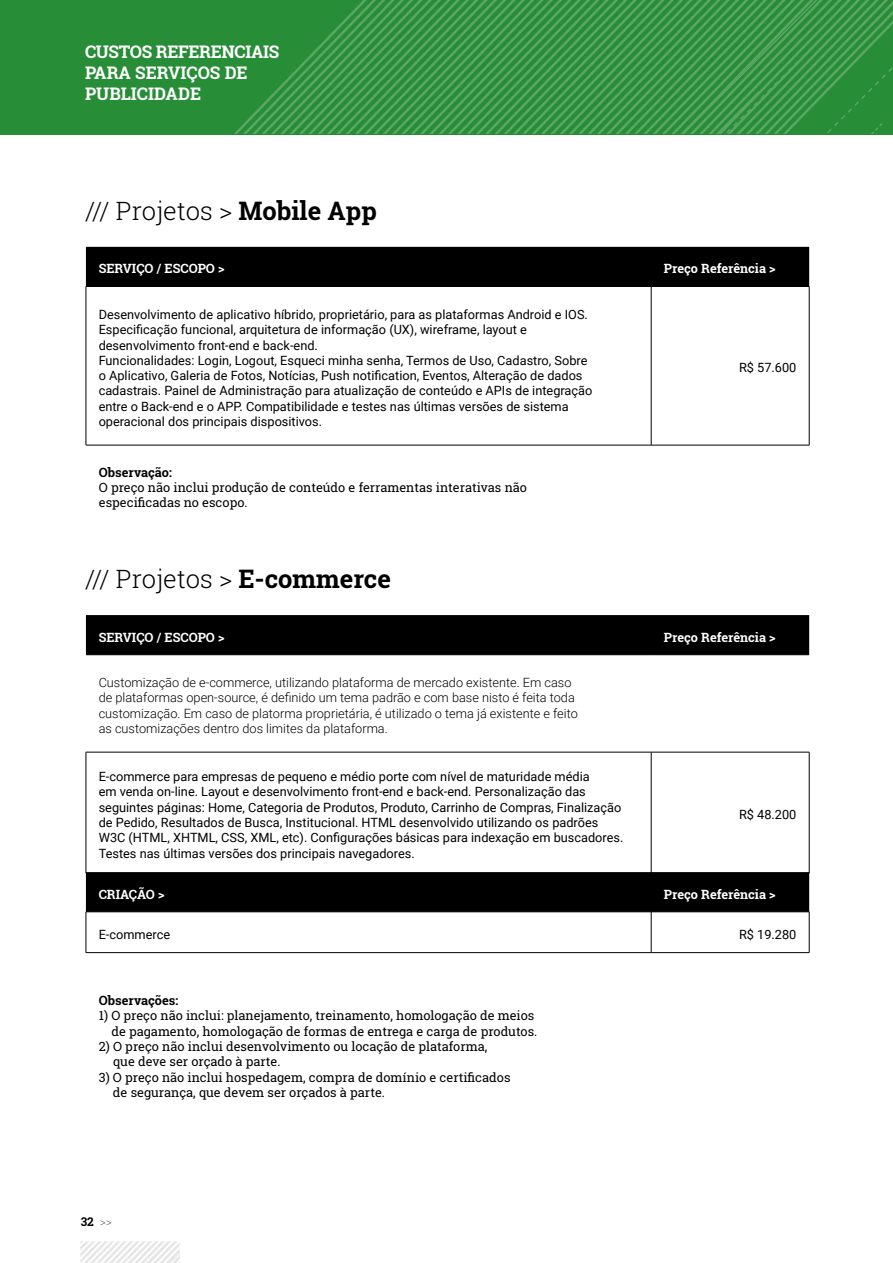
<style>
.page{position:relative;width:893px;height:1263px;background:#fff}
.page>*{position:absolute;margin:0;border:0;box-sizing:border-box;transform-origin:0 0}
.t1{font:300 25.5px "Roboto Slab";color:#000}
.t2{font:700 17.4px/20.9px "Roboto Slab";letter-spacing:-.02em;color:#fff}
.t3{font:12.75px/15.3px "Roboto";color:#000}
.t4{font:12.75px/15.3px "Roboto Slab";color:#000}
.t5{font:300 12.75px/15.3px "Roboto";color:#000}
.t6{font:700 12.75px "Roboto Slab";color:#fff}
.t7{font:700 12.75px "Roboto Slab";color:#000}
.t8{font:700 12px "Roboto Slab";color:#000}
.s1{font-weight:700}
.s2{font-weight:100}
</style>
<div class="page">
<div style="left:0;top:0;width:893px;height:135px;background:#278d37"></div>
<svg style="left:234px;top:0;width:659px;height:134px"></svg>
<svg style="left:81px;top:1242px;width:98px;height:21px"></svg>
<div style="left:86px;top:615px;width:723px;height:39px;background:#000"></div>
<hr style="left:86px;top:654px;width:565px;height:1px;background:#000">
<hr style="left:651px;top:654px;width:158px;height:1px;background:#000">
<hr style="left:86px;top:752px;width:565px;height:1px;background:#000">
<hr style="left:86px;top:752px;width:1px;height:121px;background:#000">
<hr style="left:651px;top:752px;width:158px;height:1px;background:#000">
<hr style="left:651px;top:752px;width:1px;height:121px;background:#000">
<hr style="left:809px;top:752px;width:1px;height:121px;background:#000">
<div style="left:86px;top:247px;width:723px;height:39px;background:#000"></div>
<hr style="left:86px;top:286px;width:565px;height:1px;background:#000">
<hr style="left:86px;top:287px;width:1px;height:158px;background:#000">
<hr style="left:651px;top:286px;width:158px;height:1px;background:#000">
<hr style="left:651px;top:287px;width:1px;height:158px;background:#000">
<hr style="left:809px;top:287px;width:1px;height:158px;background:#000">
<hr style="left:86px;top:445px;width:565px;height:1px;background:#000">
<hr style="left:651px;top:445px;width:158px;height:1px;background:#000">
<div style="left:86px;top:872px;width:723px;height:39px;background:#000"></div>
<hr style="left:86px;top:911px;width:565px;height:1px;background:#000">
<hr style="left:86px;top:912px;width:1px;height:40px;background:#000">
<hr style="left:651px;top:911px;width:158px;height:1px;background:#000">
<hr style="left:651px;top:912px;width:1px;height:40px;background:#000">
<hr style="left:809px;top:912px;width:1px;height:40px;background:#000">
<hr style="left:86px;top:952px;width:565px;height:1px;background:#000">
<hr style="left:651px;top:952px;width:158px;height:1px;background:#000">
<h2 class="t2" style="left:85px;top:41px;width:196px">CUSTOS REFERENCIAIS<br>PARA SERVIÇOS DE<br>PUBLICIDADE</h2>
<h1 class="t1" style="left:85px;top:193px;width:293px">/// Projetos &gt; <span class="s1">Mobile App</span></h1>
<p class="t6" style="left:99px;top:260px;width:127px">SERVIÇO / ESCOPO &gt;</p>
<p class="t6" style="left:664px;top:260px;width:113px">Preço Referência &gt;</p>
<p class="t3" style="left:99px;top:306px;width:495px">Desenvolvimento de aplicativo híbrido, proprietário, para as plataformas Android e IOS.<br>Especificação funcional, arquitetura de informação (UX), wireframe, layout e desenvolvimento front-end e back-end.<br>Funcionalidades: Login, Logout, Esqueci minha senha, Termos de Uso, Cadastro, Sobre o Aplicativo, Galeria de Fotos, Notícias, Push notification, Eventos, Alteração de dados cadastrais. Painel de Administração para atualização de conteúdo e APIs de integração entre o Back-end e o APP. Compatibilidade e testes nas últimas versões de sistema operacional dos principais dispositivos.</p>
<p class="t3" style="left:739px;top:360px;width:59px">R$ 57.600</p>
<p class="t7" style="left:99px;top:463px;width:75px">Observação:</p>
<p class="t4" style="left:99px;top:479px;width:430px">O preço não inclui produção de conteúdo e ferramentas interativas não especificadas no escopo.</p>
<h1 class="t1" style="left:85px;top:561px;width:307px">/// Projetos &gt; <span class="s1">E-commerce</span></h1>
<p class="t6" style="left:99px;top:628px;width:127px">SERVIÇO / ESCOPO &gt;</p>
<p class="t6" style="left:664px;top:628px;width:113px">Preço Referência &gt;</p>
<p class="t5" style="left:99px;top:674px;width:481px">Customização de e-commerce, utilizando plataforma de mercado existente. Em caso de plataformas open-source, é definido um tema padrão e com base nisto é feita toda customização. Em caso de platorma proprietária, é utilizado o tema já existente e feito as customizações dentro dos limites da plataforma.</p>
<p class="t3" style="left:99px;top:768px;width:526px">E-commerce para empresas de pequeno e médio porte com nível de maturidade média<br>em venda on-line. Layout e desenvolvimento front-end e back-end. Personalização das seguintes páginas: Home, Categoria de Produtos, Produto, Carrinho de Compras, Finalização de Pedido, Resultados de Busca, Institucional. HTML desenvolvido utilizando os padrões W3C (HTML, XHTML, CSS, XML, etc). Configurações básicas para indexação em buscadores.<br>Testes nas últimas versões dos principais navegadores.</p>
<p class="t3" style="left:739px;top:807px;width:59px">R$ 48.200</p>
<p class="t6" style="left:99px;top:885px;width:67px">CRIAÇÃO &gt;</p>
<p class="t6" style="left:664px;top:885px;width:113px">Preço Referência &gt;</p>
<p class="t3" style="left:99px;top:926px;width:73px">E-commerce</p>
<p class="t3" style="left:739px;top:926px;width:59px">R$ 19.280</p>
<p class="t7" style="left:99px;top:992px;width:81px">Observações:</p>
<p class="t4" style="left:99px;top:1008px;width:440px;text-align:right">1) O preço não inclui: planejamento, treinamento, homologação de meios de pagamento, homologação de formas de entrega e carga de produtos.</p>
<p class="t4" style="left:113px;top:1039px;width:376px;text-indent:-14px">2) O preço não inclui desenvolvimento ou locação de plataforma, que deve ser orçado à parte.</p>
<p class="t4" style="left:113px;top:1069px;width:399px;text-indent:-14px">3) O preço não inclui hospedagem, compra de domínio e certificados de segurança, que devem ser orçados à parte.</p>
<p class="t8" style="left:81px;top:1214px;width:33px">32 <span class="s2">&gt;&gt;</span></p>
</div>
